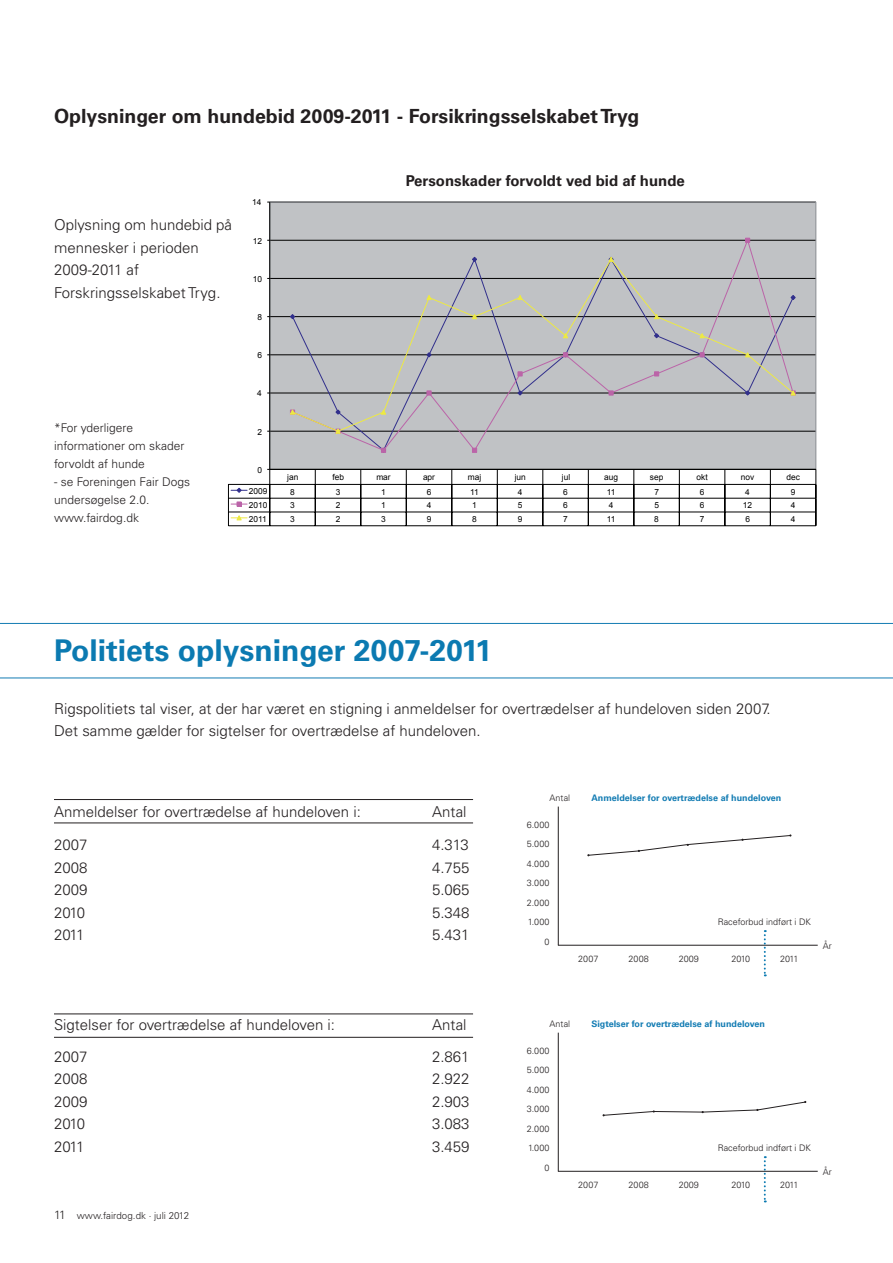
<style>
.page{position:relative;width:893px;height:1263px;background:#fff}
.page>*{position:absolute;margin:0;border:0;box-sizing:border-box;transform-origin:0 0}
.t1{font:700 30px "Univers";color:#0b7ab1}
.t2{font:700 19.5px "Univers";color:#231f20}
.t3{font:300 15px/22.5px "Univers";color:#231f20}
.t4{font:700 15px "Univers";color:#231f20}
.t5{font:300 12px/18px "Univers";color:#231f20}
.t6{font:300 9.75px "Univers";color:#231f20}
.t7{font:300 9px "Univers";color:#231f20}
.t8{font:700 9px "Univers";color:#137cb3}
.t9{font:300 9px/19.5px "Univers";letter-spacing:.02em;color:#231f20;text-align:right}
.t10{font:8.4px "Arial";color:#000}
.s1{font-size:12px}
</style>
<div class="page">
<div style="left:270px;top:202px;width:546px;height:267px;background:#c0c2c5"></div>
<hr style="left:270px;top:431px;width:546px;height:1px;background:#000">
<hr style="left:270px;top:393px;width:546px;height:1px;background:#000">
<hr style="left:270px;top:355px;width:546px;height:1px;background:#000">
<hr style="left:270px;top:316px;width:546px;height:1px;background:#000">
<hr style="left:270px;top:278px;width:546px;height:1px;background:#000">
<hr style="left:270px;top:240px;width:546px;height:1px;background:#000">
<hr style="left:269px;top:202px;width:1px;height:267px;background:#000">
<hr style="left:270px;top:469px;width:546px;height:1px;background:#000">
<hr style="left:228px;top:484px;width:588px;height:1px;background:#000">
<hr style="left:228px;top:498px;width:588px;height:1px;background:#000">
<hr style="left:228px;top:512px;width:588px;height:1px;background:#000">
<hr style="left:228px;top:525px;width:588px;height:1px;background:#000">
<svg style="left:267px;top:469px;width:3px;height:57px"></svg>
<svg style="left:315px;top:470px;width:1px;height:55px"></svg>
<svg style="left:360px;top:470px;width:2px;height:55px"></svg>
<svg style="left:406px;top:470px;width:1px;height:55px"></svg>
<svg style="left:452px;top:470px;width:1px;height:55px"></svg>
<svg style="left:497px;top:470px;width:1px;height:55px"></svg>
<svg style="left:543px;top:470px;width:1px;height:55px"></svg>
<svg style="left:588px;top:470px;width:1px;height:55px"></svg>
<svg style="left:634px;top:470px;width:1px;height:55px"></svg>
<svg style="left:679px;top:470px;width:1px;height:55px"></svg>
<svg style="left:725px;top:470px;width:1px;height:55px"></svg>
<svg style="left:770px;top:470px;width:1px;height:55px"></svg>
<svg style="left:816px;top:469px;width:1px;height:57px"></svg>
<svg style="left:228px;top:484px;width:19px;height:42px"></svg>
<svg style="left:291px;top:239px;width:503px;height:212px"></svg>
<svg style="left:381px;top:448px;width:5px;height:5px"></svg>
<svg style="left:472px;top:448px;width:5px;height:5px"></svg>
<svg style="left:745px;top:238px;width:5px;height:5px"></svg>
<svg style="left:289px;top:256px;width:507px;height:178px"></svg>
<hr style="left:54px;top:799px;width:419px;height:1px;background:#231f20">
<hr style="left:54px;top:823px;width:419px;height:1px;background:#231f20">
<hr style="left:54px;top:1014px;width:419px;height:1px;background:#231f20">
<hr style="left:54px;top:1037px;width:419px;height:1px;background:#231f20">
<hr style="left:558px;top:806px;width:1px;height:139px;background:#231f20">
<hr style="left:558px;top:945px;width:260px;height:1px;background:#231f20">
<svg style="left:587px;top:834px;width:204px;height:22px"></svg>
<svg style="left:764px;top:930px;width:2px;height:46px"></svg>
<hr style="left:558px;top:1033px;width:1px;height:138px;background:#231f20">
<hr style="left:558px;top:1171px;width:260px;height:1px;background:#231f20">
<svg style="left:764px;top:1156px;width:2px;height:46px"></svg>
<svg style="left:602px;top:1101px;width:205px;height:15px"></svg>
<hr style="left:0;top:623px;width:893px;height:1px;background:#137cb3">
<hr style="left:0;top:678px;width:893px;height:1px;background:#137cb3">
<h2 class="t2" style="left:54px;top:105px;width:587px">Oplysninger om hundebid 2009-2011 - Forsikringsselskabet Tryg</h2>
<p class="t3" style="left:54px;top:214px;width:180px">Oplysning om hundebid på mennesker i perioden<br>2009-2011 af<br>Forskringsselskabet Tryg.</p>
<p class="t10" style="left:252px;top:197px;width:11px">14</p>
<p class="t10" style="left:253px;top:235px;width:11px">12</p>
<p class="t10" style="left:253px;top:273px;width:11px">10</p>
<p class="t10" style="left:258px;top:311px;width:6px">8</p>
<p class="t10" style="left:258px;top:350px;width:6px">6</p>
<p class="t10" style="left:257px;top:388px;width:6px">4</p>
<p class="t4" style="left:406px;top:172px;width:281px">Personskader forvoldt ved bid af hunde</p>
<p class="t5" style="left:54px;top:419px;width:132px">*For yderligere informationer om skader forvoldt af hunde</p>
<p class="t5" style="left:54px;top:473px;width:138px">- se Foreningen Fair Dogs undersøgelse 2.0. www.fairdog.dk</p>
<p class="t10" style="left:287px;top:472px;width:13px">jan</p>
<p class="t10" style="left:332px;top:472px;width:13px">feb</p>
<p class="t10" style="left:376px;top:472px;width:16px">mar</p>
<p class="t10" style="left:423px;top:472px;width:14px">apr</p>
<p class="t10" style="left:468px;top:472px;width:15px">maj</p>
<p class="t10" style="left:515px;top:472px;width:13px">jun</p>
<p class="t10" style="left:562px;top:472px;width:10px">jul</p>
<p class="t10" style="left:604px;top:472px;width:15px">aug</p>
<p class="t10" style="left:650px;top:472px;width:15px">sep</p>
<p class="t10" style="left:696px;top:472px;width:13px">okt</p>
<p class="t10" style="left:741px;top:472px;width:15px">nov</p>
<p class="t10" style="left:786px;top:472px;width:15px">dec</p>
<p class="t10" style="left:258px;top:426px;width:6px">2</p>
<p class="t10" style="left:258px;top:464px;width:6px">0</p>
<p class="t10" style="left:249px;top:485px;width:20px">2009</p>
<p class="t10" style="left:290px;top:486px;width:6px">8</p>
<p class="t10" style="left:336px;top:486px;width:6px">3</p>
<p class="t10" style="left:381px;top:486px;width:6px">1</p>
<p class="t10" style="left:427px;top:486px;width:6px">6</p>
<p class="t10" style="left:470px;top:486px;width:10px">11</p>
<p class="t10" style="left:518px;top:486px;width:6px">4</p>
<p class="t10" style="left:563px;top:486px;width:6px">6</p>
<p class="t10" style="left:607px;top:486px;width:10px">11</p>
<p class="t10" style="left:654px;top:486px;width:6px">7</p>
<p class="t10" style="left:700px;top:486px;width:6px">6</p>
<p class="t10" style="left:745px;top:486px;width:6px">4</p>
<p class="t10" style="left:791px;top:486px;width:6px">9</p>
<p class="t10" style="left:249px;top:499px;width:20px">2010</p>
<p class="t10" style="left:290px;top:500px;width:6px">3</p>
<p class="t10" style="left:336px;top:500px;width:6px">2</p>
<p class="t10" style="left:381px;top:500px;width:6px">1</p>
<p class="t10" style="left:427px;top:500px;width:6px">4</p>
<p class="t10" style="left:472px;top:500px;width:6px">1</p>
<p class="t10" style="left:518px;top:500px;width:6px">5</p>
<p class="t10" style="left:563px;top:500px;width:6px">6</p>
<p class="t10" style="left:609px;top:500px;width:6px">4</p>
<p class="t10" style="left:654px;top:500px;width:6px">5</p>
<p class="t10" style="left:700px;top:500px;width:6px">6</p>
<p class="t10" style="left:743px;top:500px;width:11px">12</p>
<p class="t10" style="left:791px;top:500px;width:6px">4</p>
<p class="t10" style="left:249px;top:513px;width:19px">2011</p>
<p class="t10" style="left:290px;top:514px;width:6px">3</p>
<p class="t10" style="left:336px;top:514px;width:6px">2</p>
<p class="t10" style="left:381px;top:514px;width:6px">3</p>
<p class="t10" style="left:427px;top:514px;width:6px">9</p>
<p class="t10" style="left:472px;top:514px;width:6px">8</p>
<p class="t10" style="left:518px;top:514px;width:6px">9</p>
<p class="t10" style="left:563px;top:514px;width:6px">7</p>
<p class="t10" style="left:607px;top:514px;width:10px">11</p>
<p class="t10" style="left:654px;top:514px;width:6px">8</p>
<p class="t10" style="left:700px;top:514px;width:6px">7</p>
<p class="t10" style="left:745px;top:514px;width:6px">6</p>
<p class="t10" style="left:791px;top:514px;width:6px">4</p>
<h1 class="t1" style="left:54px;top:633px;width:439px">Politiets oplysninger 2007-2011</h1>
<p class="t3" style="left:54px;top:697px;width:718px">Rigspolitiets tal viser, at der har været en stigning i anmeldelser for overtrædelser af hundeloven siden 2007.<br>Det samme gælder for sigtelser for overtrædelse af hundeloven.</p>
<p class="t3" style="left:54px;top:801px;width:308px">Anmeldelser for overtrædelse af hundeloven i:</p>
<p class="t3" style="left:432px;top:801px;width:36px">Antal</p>
<p class="t3" style="left:54px;top:834px;width:35px">2007</p>
<p class="t3" style="left:432px;top:834px;width:38px">4.313</p>
<p class="t3" style="left:54px;top:856px;width:35px">2008</p>
<p class="t3" style="left:432px;top:856px;width:39px">4.755</p>
<p class="t3" style="left:54px;top:879px;width:35px">2009</p>
<p class="t3" style="left:432px;top:879px;width:39px">5.065</p>
<p class="t3" style="left:54px;top:901px;width:33px">2010</p>
<p class="t3" style="left:432px;top:901px;width:39px">5.348</p>
<p class="t3" style="left:54px;top:924px;width:32px">2011</p>
<p class="t3" style="left:432px;top:924px;width:39px">5.431</p>
<p class="t7" style="left:550px;top:792px;width:22px">Antal</p>
<p class="t9" style="left:527px;top:815px;width:24px">6.000<br>5.000<br>4.000<br>3.000<br>2.000<br>1.000<br>0</p>
<p class="t8" style="left:591px;top:792px;width:191px">Anmeldelser for overtrædelse af hundeloven</p>
<p class="t7" style="left:718px;top:916px;width:95px">Raceforbud indført i DK</p>
<p class="t7" style="left:578px;top:953px;width:22px">2007</p>
<p class="t7" style="left:628px;top:953px;width:22px">2008</p>
<p class="t7" style="left:679px;top:953px;width:22px">2009</p>
<p class="t7" style="left:731px;top:953px;width:20px">2010</p>
<p class="t7" style="left:780px;top:953px;width:20px">2011</p>
<p class="t7" style="left:823px;top:940px;width:10px">År</p>
<p class="t3" style="left:54px;top:1014px;width:283px">Sigtelser for overtrædelse af hundeloven i:</p>
<p class="t3" style="left:432px;top:1014px;width:36px">Antal</p>
<p class="t3" style="left:54px;top:1045px;width:35px">2007</p>
<p class="t3" style="left:432px;top:1045px;width:39px">2.861</p>
<p class="t3" style="left:54px;top:1068px;width:35px">2008</p>
<p class="t3" style="left:432px;top:1068px;width:39px">2.922</p>
<p class="t3" style="left:54px;top:1090px;width:35px">2009</p>
<p class="t3" style="left:432px;top:1090px;width:39px">2.903</p>
<p class="t3" style="left:54px;top:1113px;width:33px">2010</p>
<p class="t3" style="left:432px;top:1113px;width:39px">3.083</p>
<p class="t3" style="left:54px;top:1135px;width:32px">2011</p>
<p class="t3" style="left:432px;top:1135px;width:39px">3.459</p>
<p class="t6" style="left:54px;top:1209px;width:137px"><span class="s1">11</span> www.fairdog.dk · juli 2012</p>
<p class="t7" style="left:550px;top:1019px;width:22px">Antal</p>
<p class="t9" style="left:527px;top:1041px;width:24px">6.000<br>5.000<br>4.000<br>3.000<br>2.000<br>1.000<br>0</p>
<p class="t8" style="left:591px;top:1018px;width:175px">Sigtelser for overtrædelse af hundeloven</p>
<p class="t7" style="left:718px;top:1142px;width:95px">Raceforbud indført i DK</p>
<p class="t7" style="left:578px;top:1179px;width:22px">2007</p>
<p class="t7" style="left:628px;top:1179px;width:22px">2008</p>
<p class="t7" style="left:679px;top:1179px;width:22px">2009</p>
<p class="t7" style="left:731px;top:1179px;width:20px">2010</p>
<p class="t7" style="left:780px;top:1179px;width:20px">2011</p>
<p class="t7" style="left:823px;top:1166px;width:10px">År</p>
</div>
